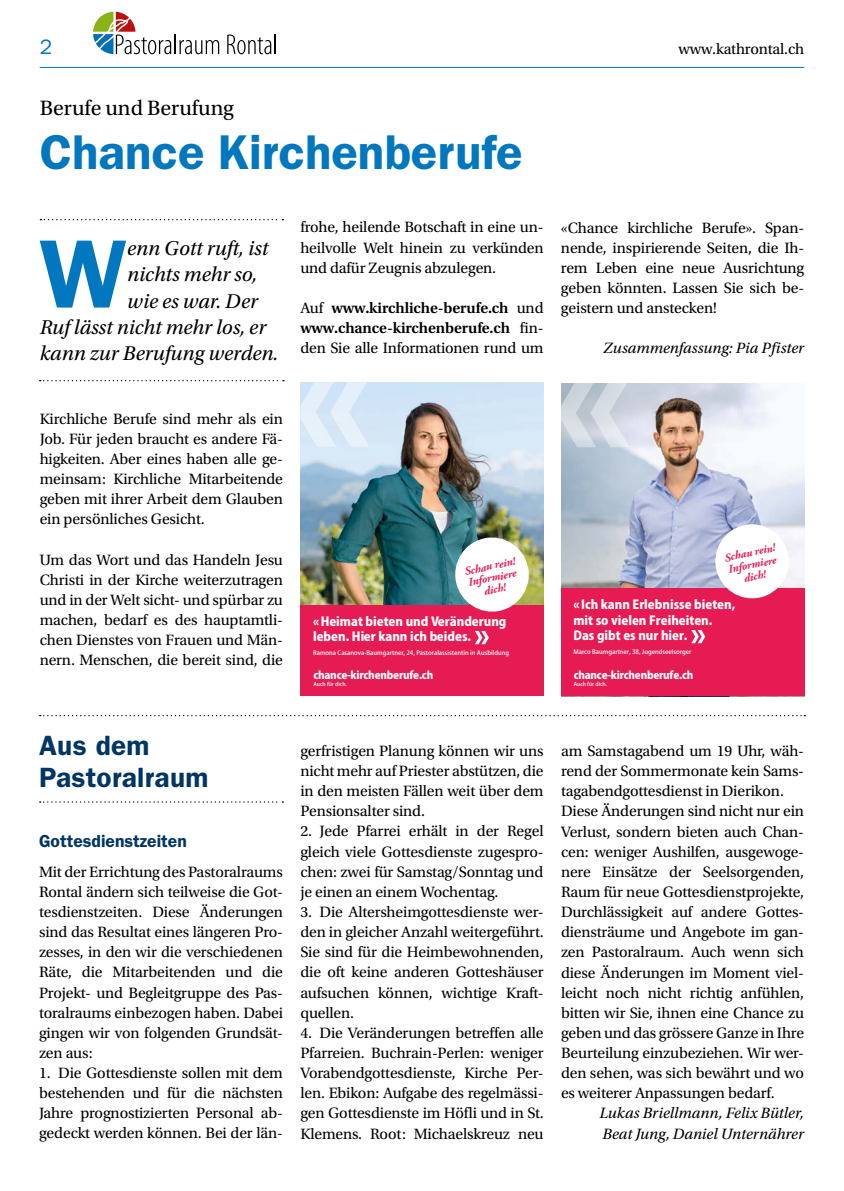
<style>
.page{position:relative;width:844px;height:1191px;background:#fff}
.page>*{position:absolute;margin:0;border:0;box-sizing:border-box;transform-origin:0 0}
.t1{font:600 97.48px "ITC Franklin Gothic Std";color:#0077be}
.t2{font:600 49px "ITC Franklin Gothic Std";color:#0077be}
.t3{font:600 28px/31.5px "ITC Franklin Gothic Std";letter-spacing:.01em;color:#003564}
.t4{font:21.88px "Utopia Std";color:#000}
.t5{font:italic 21px "Utopia Std";color:#000}
.t6{font:21px "ITC Franklin Gothic Std";color:#0077be}
.t7{font:600 17.5px "ITC Franklin Gothic Std";color:#003564}
.t8{font:15.75px/20.1px "Utopia Std";letter-spacing:-.01em;color:#000;text-align:justify}
.t9{font:600 15.75px/20.1px "Utopia Std";letter-spacing:-.01em;color:#000;text-align:justify}
.t10{font:italic 15.75px/20.1px "Utopia Std";color:#000}
.t11{font:800 12.25px/15.6px "Koz Go Pr 6 N";color:#fff}
.t12{font:italic 700 11.55px/11.9px "Adobe Garamond Pro";color:#e61b53;text-align:center}
.t13{font:800 10.67px "Koz Go Pr 6 N";letter-spacing:-.02em;color:#fff}
.t14{font:500 6.12px "Koz Go Pr 6 N";color:#fff}
.t15{font:500 5.42px "Koz Go Pr 6 N";color:#fff}
.t16{font:500 5.25px "Koz Go Pr 6 N";color:#fff}
.s1{font-weight:400}
</style>
<div class="page">
<svg style="left:93px;top:12px;width:78px;height:42px"></svg>
<hr style="left:174px;top:34px;width:2px;height:20px;background:#000">
<svg style="left:179px;top:40px;width:40px;height:14px"></svg>
<svg style="left:227px;top:35px;width:44px;height:19px"></svg>
<hr style="left:274px;top:34px;width:2px;height:20px;background:#000">
<hr style="left:40px;top:67px;width:764px;height:1px;background:#0077be">
<svg style="left:40px;top:219px;width:243px;height:1px"></svg>
<svg style="left:40px;top:801px;width:243px;height:1px"></svg>
<svg style="left:40px;top:380px;width:244px;height:1px"></svg>
<svg style="left:40px;top:715px;width:765px;height:1px"></svg>
<img style="left:300px;top:383px;width:243px;height:222px">
<svg style="left:300px;top:383px;width:69px;height:64px;background:#dceaf8"></svg>
<div style="left:300px;top:605px;width:243px;height:90px;background:#e61b53"></div>
<svg style="left:475px;top:631px;width:13px;height:13px"></svg>
<img style="left:451px;top:534px;width:81px;height:78px">
<img style="left:561px;top:383px;width:243px;height:205px">
<svg style="left:561px;top:383px;width:68px;height:64px;background:#ccd3dd"></svg>
<div style="left:561px;top:588px;width:243px;height:108px;background:#e61b53"></div>
<svg style="left:691px;top:630px;width:14px;height:13px"></svg>
<svg style="left:711px;top:521px;width:81px;height:78px"></svg>
<h3 class="t6" style="left:40px;top:35px;width:14px">2</h3>
<p class="t8" style="left:678px;top:39px;width:127px">www.kathrontal.ch</p>
<h3 class="t4" style="left:40px;top:96px;width:196px">Berufe und Berufung</h3>
<h2 class="t2" style="left:40px;top:123px;width:484px">Chance Kirchenberufe</h2>
<h1 class="t1" style="left:39px;top:216px;width:89px">W</h1>
<h3 class="t5" style="left:127px;top:237px;width:143px">enn Gott ruft, ist</h3>
<h3 class="t5" style="left:127px;top:263px;width:131px">nichts mehr so,</h3>
<h3 class="t5" style="left:127px;top:289px;width:132px">wie es war. Der</h3>
<h3 class="t5" style="left:40px;top:315px;width:228px">Ruf lässt nicht mehr los, er</h3>
<h3 class="t5" style="left:40px;top:342px;width:240px">kann zur Berufung werden.</h3>
<p class="t8" style="left:300px;top:218px;width:245px">frohe, heilende Botschaft in eine un&shy;heilvolle Welt hinein zu verkünden und dafür Zeugnis abzulegen.</p>
<p class="t9" style="left:300px;top:298px;width:245px"><span class="s1">Auf</span> www.kirchliche-berufe.ch <span class="s1">und </span>www.chance-kirchenberufe.ch <span class="s1">fin&shy;den Sie alle Informationen rund um</span></p>
<p class="t8" style="left:561px;top:218px;width:245px">«Chance kirchliche Berufe». Span&shy;nende, inspirierende Seiten, die Ih&shy;rem Leben eine neue Ausrichtung geben könnten. Lassen Sie sich be&shy;geistern und anstecken!</p>
<p class="t10" style="left:603px;top:338px;width:202px">Zusammenfassung: Pia Pfister</p>
<p class="t8" style="left:40px;top:409px;width:245px">Kirchliche Berufe sind mehr als ein Job. Für jeden braucht es andere Fä&shy;higkeiten. Aber eines haben alle ge&shy;meinsam: Kirchliche Mitarbeitende geben mit ihrer Arbeit dem Glauben ein persönliches Gesicht.</p>
<p class="t8" style="left:40px;top:550px;width:245px">Um das Wort und das Handeln Jesu Christi in der Kirche weiterzutragen und in der Welt sicht- und spürbar zu machen, bedarf es des hauptamtli&shy;chen Dienstes von Frauen und Män&shy;nern. Menschen, die bereit sind, die</p>
<p class="t12" style="left:463px;top:565px;width:53px;rotate:-12deg">Schau rein!<br>Informiere dich!</p>
<p class="t11" style="left:313px;top:614px;width:195px">« Heimat bieten und Veränderung leben. Hier kann ich beides.</p>
<p class="t14" style="left:313px;top:649px;width:198px">Ramona Casanova-Baumgartner, 24, Pastoralassistentin in Ausbildung</p>
<p class="t13" style="left:313px;top:669px;width:121px">chance-kirchenberufe.ch</p>
<p class="t15" style="left:313px;top:681px;width:35px">Auch für dich.</p>
<p class="t12" style="left:723px;top:552px;width:53px;rotate:-12deg">Schau rein!<br>Informiere dich!</p>
<p class="t11" style="left:573px;top:597px;width:163px">« Ich kann Erlebnisse bieten, mit so vielen Freiheiten.<br>Das gibt es nur hier.</p>
<p class="t14" style="left:573px;top:648px;width:119px">Marco Baumgartner, 38, Jugendseelsorger</p>
<p class="t13" style="left:573px;top:669px;width:121px">chance-kirchenberufe.ch</p>
<p class="t16" style="left:573px;top:681px;width:35px">Auch für dich.</p>
<h3 class="t3" style="left:39px;top:729px;width:171px">Aus dem<br>Pastoralraum</h3>
<p class="t7" style="left:39px;top:830px;width:149px">Gottesdienstzeiten</p>
<p class="t8" style="left:39px;top:861px;width:245px">Mit der Errichtung des Pastoralraums Rontal ändern sich teilweise die Got&shy;tesdienstzeiten. Diese Änderungen sind das Resultat eines längeren Pro&shy;zesses, in den wir die verschiedenen Räte, die Mitarbeitenden und die Projekt- und Begleitgruppe des Pas&shy;toralraums einbezogen haben. Dabei gingen wir von folgenden Grundsät&shy;zen aus:</p>
<p class="t8" style="left:39px;top:1063px;width:245px">1. Die Gottesdienste sollen mit dem bestehenden und für die nächsten Jahre prognostizierten Personal ab&shy;gedeckt werden können. Bei der län-</p>
<p class="t8" style="left:300px;top:741px;width:245px">gerfristigen Planung können wir uns nicht mehr auf Priester abstützen, die in den meisten Fällen weit über dem Pensionsalter sind.</p>
<p class="t8" style="left:300px;top:821px;width:245px">2. Jede Pfarrei erhält in der Regel gleich viele Gottesdienste zugespro&shy;chen: zwei für Samstag/Sonntag und je einen an einem Wochentag.</p>
<p class="t8" style="left:300px;top:902px;width:245px">3. Die Altersheimgottesdienste wer&shy;den in gleicher Anzahl weitergeführt.<br>Sie sind für die Heimbewohnenden, die oft keine anderen Gotteshäuser aufsuchen können, wichtige Kraft&shy;quellen.</p>
<p class="t8" style="left:300px;top:1023px;width:245px">4. Die Veränderungen betreffen alle Pfarreien. Buchrain-Perlen: weniger Vorabendgottesdienste, Kirche Per&shy;len. Ebikon: Aufgabe des regelmässi&shy;gen Gottesdienste im Höfli und in St.<br>Klemens. Root: Michaelskreuz neu</p>
<p class="t8" style="left:561px;top:741px;width:244px;text-align:left">am Samstagabend um 19 Uhr, wäh&shy;rend der Sommermonate kein Sams&shy;tagabendgottesdienst in Dierikon.<br>Diese Änderungen sind nicht nur ein Verlust, sondern bieten auch Chan&shy;cen: weniger Aushilfen, ausgewoge&shy;nere Einsätze der Seelsorgenden, Raum für neue Gottesdienstprojekte, Durchlässigkeit auf andere Gottes&shy;diensträume und Angebote im gan&shy;zen Pastoralraum. Auch wenn sich diese Änderungen im Moment viel&shy;leicht noch nicht richtig anfühlen, bitten wir Sie, ihnen eine Chance zu geben und das grössere Ganze in Ihre Beurteilung einzubeziehen. Wir wer&shy;den sehen, was sich bewährt und wo es weiterer Anpassungen bedarf.</p>
<p class="t10" style="left:599px;top:1103px;width:206px">Lukas Briellmann, Felix Bütler,<br>Beat Jung, Daniel Unternährer</p>
</div>
